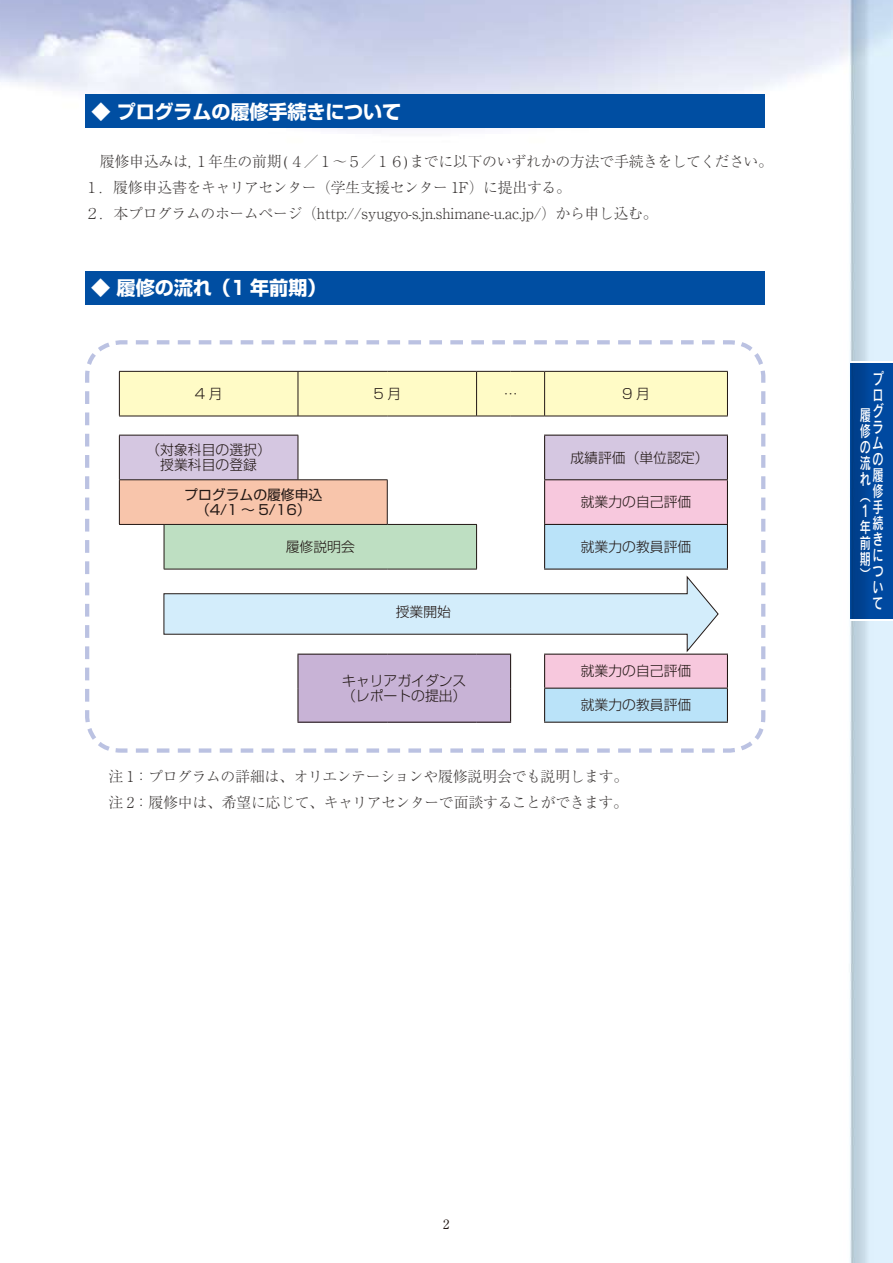
<style>
.page{position:relative;width:893px;height:1263px;background:#fff}
.page>*{position:absolute;margin:0;border:0;box-sizing:border-box;transform-origin:0 0}
.t1{font:700 19.2px "Shin Go Pro";letter-spacing:-.005em;color:#fff}
.t2{font:15.9px/15.9px "Rodin Pro DB";color:#fff;text-align:justify;scale:.7 1}
.t3{font:300 14.85px/26.1px "Ryumin Pro";letter-spacing:-.02em;color:#3f3b3a}
.t4{font:300 13.8px/14.9px "Shin Go Pro";color:#221815;text-align:center}
.t5{font:13.8px/14.9px "Shin Go Pro";color:#221815;text-align:center}
</style>
<div class="page">
<img style="left:0;top:0;width:893px;height:1263px">
<div style="left:850px;top:361px;width:43px;height:260px;background:linear-gradient(to right,#003e8a,#004da8)"></div>
<hr style="left:850px;top:361px;width:43px;height:2px;background:#fff">
<hr style="left:850px;top:619px;width:43px;height:2px;background:#fff">
<div style="left:85px;top:95px;width:680px;height:33px;background:#004ea2"></div>
<div style="left:85px;top:271px;width:680px;height:34px;background:#004ea2"></div>
<svg style="left:83px;top:338px;width:684px;height:417px"></svg>
<svg style="left:83px;top:339px;width:644px;height:416px"></svg>
<div style="left:298px;top:654px;width:213px;height:68px;background:#c8b3d6"></div>
<hr style="left:119px;top:371px;width:45px;height:1px;background:#221815">
<hr style="left:119px;top:372px;width:1px;height:44px;background:#221815">
<hr style="left:164px;top:371px;width:134px;height:1px;background:#221815">
<hr style="left:298px;top:371px;width:89px;height:1px;background:#221815">
<hr style="left:298px;top:372px;width:1px;height:44px;background:#221815">
<hr style="left:387px;top:371px;width:90px;height:1px;background:#221815">
<hr style="left:477px;top:371px;width:34px;height:1px;background:#221815">
<hr style="left:476px;top:372px;width:1px;height:44px;background:#221815">
<hr style="left:511px;top:371px;width:34px;height:1px;background:#221815">
<hr style="left:545px;top:371px;width:183px;height:1px;background:#221815">
<hr style="left:544px;top:372px;width:1px;height:44px;background:#221815">
<hr style="left:727px;top:372px;width:1px;height:44px;background:#221815">
<hr style="left:119px;top:416px;width:45px;height:1px;background:#221815">
<hr style="left:164px;top:416px;width:134px;height:1px;background:#221815">
<hr style="left:298px;top:416px;width:89px;height:1px;background:#221815">
<hr style="left:387px;top:416px;width:90px;height:1px;background:#221815">
<hr style="left:477px;top:416px;width:34px;height:1px;background:#221815">
<hr style="left:511px;top:416px;width:34px;height:1px;background:#221815">
<hr style="left:545px;top:416px;width:183px;height:1px;background:#221815">
<hr style="left:119px;top:480px;width:1px;height:44px;background:#221815">
<hr style="left:298px;top:479px;width:90px;height:1px;background:#221815">
<hr style="left:387px;top:480px;width:1px;height:44px;background:#221815">
<hr style="left:119px;top:524px;width:45px;height:1px;background:#221815">
<hr style="left:119px;top:435px;width:45px;height:1px;background:#221815">
<hr style="left:119px;top:435px;width:1px;height:44px;background:#221815">
<hr style="left:164px;top:435px;width:134px;height:1px;background:#221815">
<hr style="left:298px;top:435px;width:1px;height:44px;background:#221815">
<hr style="left:119px;top:479px;width:45px;height:1px;background:#221815">
<hr style="left:164px;top:479px;width:134px;height:1px;background:#221815">
<hr style="left:387px;top:524px;width:90px;height:1px;background:#221815">
<hr style="left:476px;top:525px;width:1px;height:44px;background:#221815">
<hr style="left:164px;top:524px;width:134px;height:1px;background:#221815">
<hr style="left:164px;top:525px;width:1px;height:44px;background:#221815">
<hr style="left:298px;top:524px;width:89px;height:1px;background:#221815">
<hr style="left:164px;top:569px;width:134px;height:1px;background:#221815">
<hr style="left:298px;top:569px;width:89px;height:1px;background:#221815">
<hr style="left:387px;top:569px;width:90px;height:1px;background:#221815">
<hr style="left:297px;top:654px;width:90px;height:1px;background:#221815">
<hr style="left:297px;top:655px;width:1px;height:33px;background:#221815">
<hr style="left:387px;top:654px;width:90px;height:1px;background:#221815">
<hr style="left:477px;top:654px;width:34px;height:1px;background:#221815">
<hr style="left:510px;top:655px;width:1px;height:33px;background:#221815">
<hr style="left:297px;top:688px;width:1px;height:34px;background:#221815">
<hr style="left:510px;top:688px;width:1px;height:34px;background:#221815">
<hr style="left:297px;top:722px;width:90px;height:1px;background:#221815">
<hr style="left:387px;top:722px;width:90px;height:1px;background:#221815">
<hr style="left:477px;top:722px;width:34px;height:1px;background:#221815">
<hr style="left:544px;top:654px;width:184px;height:1px;background:#221815">
<hr style="left:544px;top:655px;width:1px;height:33px;background:#221815">
<hr style="left:727px;top:655px;width:1px;height:33px;background:#221815">
<hr style="left:544px;top:688px;width:184px;height:1px;background:#221815">
<hr style="left:544px;top:689px;width:1px;height:33px;background:#221815">
<hr style="left:727px;top:689px;width:1px;height:33px;background:#221815">
<hr style="left:544px;top:722px;width:184px;height:1px;background:#221815">
<hr style="left:544px;top:435px;width:184px;height:1px;background:#221815">
<hr style="left:544px;top:436px;width:1px;height:43px;background:#221815">
<hr style="left:727px;top:436px;width:1px;height:43px;background:#221815">
<hr style="left:544px;top:479px;width:184px;height:1px;background:#221815">
<hr style="left:544px;top:480px;width:1px;height:44px;background:#221815">
<hr style="left:727px;top:480px;width:1px;height:44px;background:#221815">
<hr style="left:544px;top:524px;width:184px;height:1px;background:#221815">
<hr style="left:544px;top:525px;width:1px;height:43px;background:#221815">
<hr style="left:727px;top:525px;width:1px;height:43px;background:#221815">
<hr style="left:544px;top:568px;width:184px;height:2px;background:#221815">
<svg style="left:444px;top:1219px;width:5px;height:9px"></svg>
<p class="t1" style="left:92px;top:96px;width:311px">◆ プログラムの履修手続きについて</p>
<p class="t3" style="left:85px;top:147px;width:690px">　履修申込みは，１年生の前期(４／１～５／１６)までに以下のいずれかの方法で手続きをしてください。<br>１．履修申込書をキャリアセンター（学生支援センター 1F）に提出する。<br>２．本プログラムのホームページ（http://syugyo-s.jn.shimane-u.ac.jp/）から申し込む。</p>
<p class="t1" style="left:91px;top:273px;width:237px">◆ 履修の流れ（1 年前期）</p>
<p class="t4" style="left:195px;top:385px;width:29px">4月</p>
<p class="t4" style="left:373px;top:385px;width:29px">5月</p>
<p class="t4" style="left:504px;top:385px;width:15px">…</p>
<p class="t4" style="left:622px;top:385px;width:29px">9月</p>
<p class="t4" style="left:146px;top:441px;width:126px">（対象科目の選択）授業科目の登録</p>
<p class="t4" style="left:570px;top:448px;width:140px">成績評価（単位認定）</p>
<p class="t5" style="left:184px;top:486px;width:140px">プログラムの履修申込（4/1 〜 5/16）</p>
<p class="t4" style="left:581px;top:493px;width:112px">就業力の自己評価</p>
<p class="t4" style="left:286px;top:538px;width:71px">履修説明会</p>
<p class="t4" style="left:581px;top:538px;width:112px">就業力の教員評価</p>
<p class="t4" style="left:396px;top:602px;width:57px">授業開始</p>
<p class="t4" style="left:342px;top:672px;width:126px;text-align:left">キャリアガイダンス（レポートの提出）</p>
<p class="t4" style="left:581px;top:662px;width:112px">就業力の自己評価</p>
<p class="t4" style="left:581px;top:696px;width:112px">就業力の教員評価</p>
<p class="t3" style="left:94px;top:762px;width:536px">　注 1：プログラムの詳細は、オリエンテーションや履修説明会でも説明します。　注 2：履修中は、希望に応じて、キャリアセンターで面談することができます。</p>
<p class="t2" style="left:872px;top:371px;width:18px">プログラムの履修手続きについて</p>
<p class="t2" style="left:860px;top:407px;width:17px;text-align:left">履修の流れ（<br>１年前期）</p>
</div>
